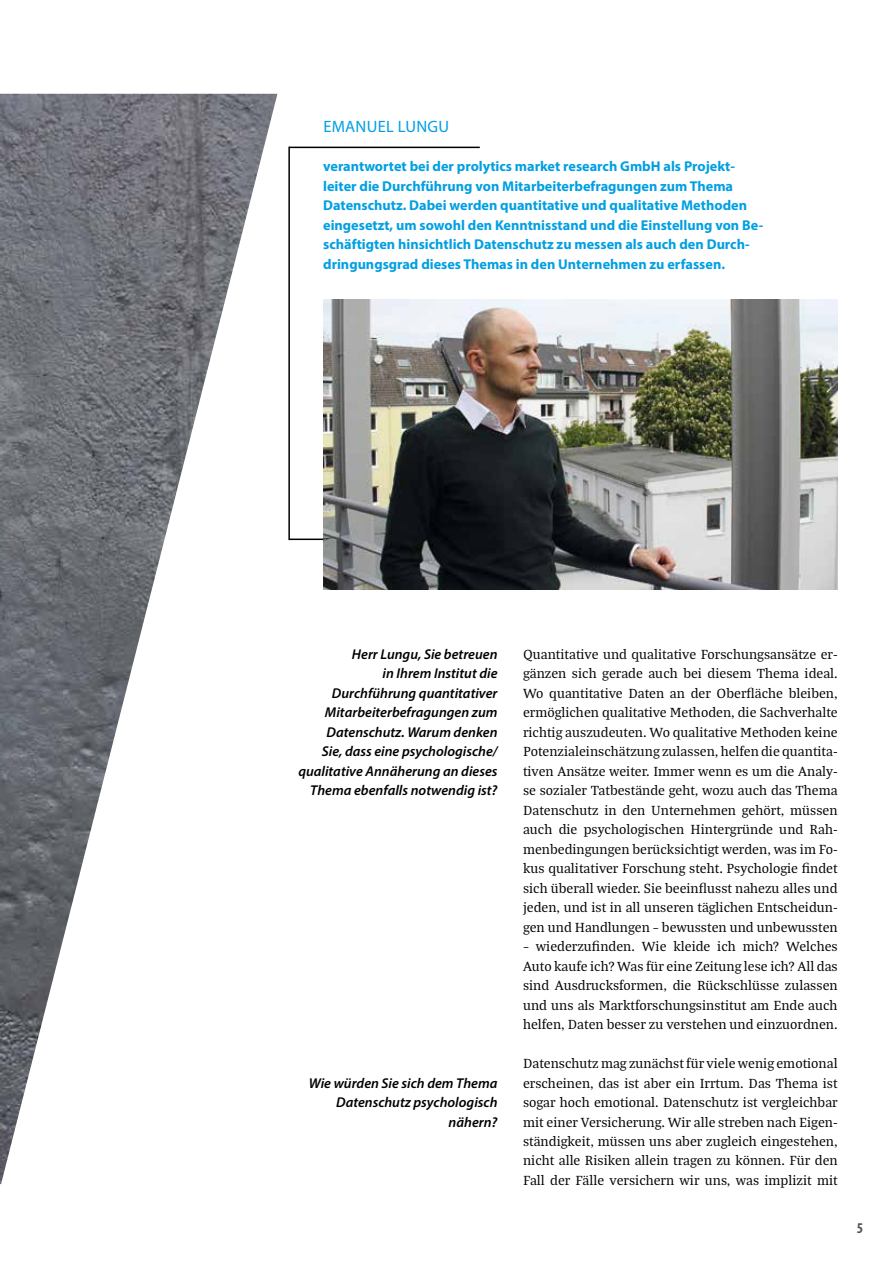
<style>
.page{position:relative;width:893px;height:1263px;background:#fff}
.page>*{position:absolute;margin:0;border:0;box-sizing:border-box;transform-origin:0 0}
.t1{font:16.5px "Myriad Pro";letter-spacing:.02em;color:#009fe3}
.t2{font:700 condensed 15px "Myriad Pro";color:#575756}
.t3{font:14.25px/19.5px "Bagatela";color:#000;text-align:justify}
.t4{font:700 14.25px/19.5px "Myriad Pro";color:#009fe3}
.t5{font:italic 600 14.25px/19.5px "Myriad Pro";color:#000;text-align:right}
</style>
<div class="page">
<hr style="left:289px;top:538px;width:59px;height:2px;background:#000">
<img style="left:323px;top:300px;width:515px;height:289px">
<img style="left:0;top:94px;width:277px;height:1090px">
<hr style="left:289px;top:147px;width:191px;height:1px;background:#000">
<hr style="left:288px;top:147px;width:2px;height:393px;background:#000">
<p class="t1" style="left:323px;top:116px;width:127px">EMANUEL LUNGU</p>
<p class="t4" style="left:323px;top:156px;width:442px">verantwortet bei der prolytics market research GmbH als Projekt&shy;leiter die Durchführung von Mitarbeiterbefragungen zum Thema Datenschutz. Dabei werden quantitative und qualitative Methoden eingesetzt, um sowohl den Kenntnisstand und die Einstellung von Be&shy;schäftigten hinsichtlich Datenschutz zu messen als auch den Durch&shy;dringungsgrad dieses Themas in den Unternehmen zu erfassen.</p>
<p class="t5" style="left:298px;top:644px;width:201px">Herr Lungu, Sie betreuen<br>in Ihrem Institut die<br>Durchführung quantitativer<br>Mitarbeiterbefragungen zum<br>Datenschutz. Warum denken<br>Sie, dass eine psychologische/ qualitative Annäherung an dieses<br>Thema ebenfalls notwendig ist?</p>
<p class="t5" style="left:309px;top:1073px;width:190px">Wie würden Sie sich dem Thema<br>Datenschutz psychologisch nähern?</p>
<p class="t3" style="left:523px;top:643px;width:316px">Quantitative und qualitative Forschungsansätze er&shy;gänzen sich gerade auch bei diesem Thema ideal.<br>Wo quantitative Daten an der Oberfläche bleiben, ermöglichen qualitative Methoden, die Sachverhalte richtig auszudeuten. Wo qualitative Methoden keine Potenzialeinschätzung zulassen, helfen die quantita&shy;tiven Ansätze weiter. Immer wenn es um die Analy&shy;se sozialer Tatbestände geht, wozu auch das Thema Datenschutz in den Unternehmen gehört, müssen auch die psychologischen Hintergründe und Rah&shy;menbedingungen berücksichtigt werden, was im Fo&shy;kus qualitativer Forschung steht. Psychologie findet sich überall wieder. Sie beeinflusst nahezu alles und jeden, und ist in all unseren täglichen Entscheidun&shy;gen und Handlungen – bewussten und unbewussten</p>
<p class="t3" style="left:523px;top:936px;width:316px">– wiederzufinden. Wie kleide ich mich? Welches Auto kaufe ich? Was für eine Zeitung lese ich? All das sind Ausdrucksformen, die Rückschlüsse zulassen und uns als Marktforschungsinstitut am Ende auch helfen, Daten besser zu verstehen und einzuordnen.</p>
<p class="t3" style="left:523px;top:1053px;width:316px">Datenschutz mag zunächst für viele wenig emotional erscheinen, das ist aber ein Irrtum. Das Thema ist sogar hoch emotional. Datenschutz ist vergleichbar mit einer Versicherung. Wir alle streben nach Eigen&shy;ständigkeit, müssen uns aber zugleich eingestehen, nicht alle Risiken allein tragen zu können. Für den Fall der Fälle versichern wir uns, was implizit mit</p>
<p class="t2" style="left:857px;top:1219px;width:8px">5</p>
</div>
